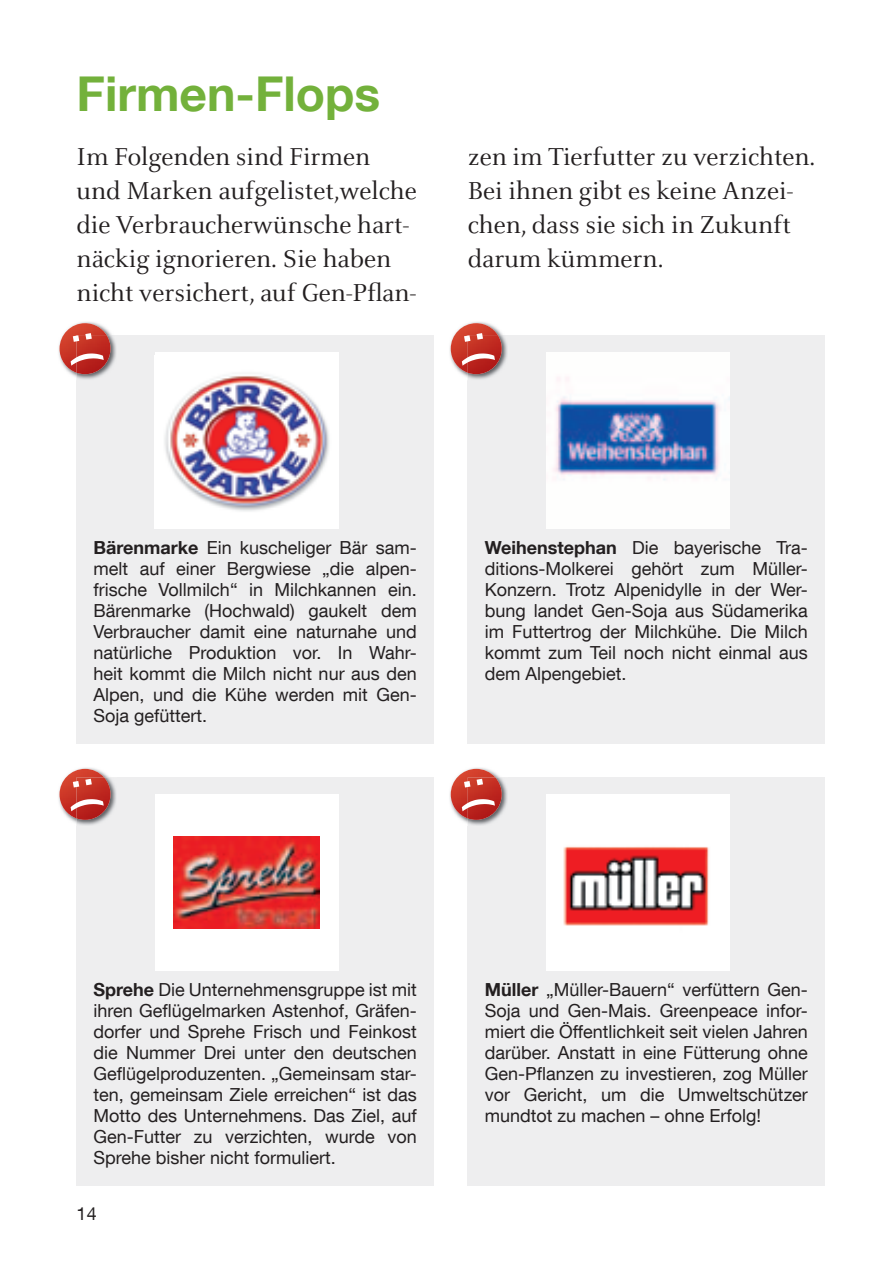
<style>
.page{position:relative;width:893px;height:1263px;background:#fff}
.page>*{position:absolute;margin:0;border:0;box-sizing:border-box;transform-origin:0 0}
.t1{font:700 48px "Helvetica Neue LT Com";color:#73b13b}
.t2{font:27px/33.9px "Celeste";color:#231f20}
.t3{font:18px/21px "Helvetica Neue LT Com";color:#231f20;text-align:justify}
.s1{font-weight:700}
</style>
<div class="page">
<div style="left:468px;top:777px;width:357px;height:408px;background:#eeeeef"></div>
<div style="left:77px;top:335px;width:357px;height:408px;background:#eeeeef"></div>
<div style="left:468px;top:335px;width:357px;height:408px;background:#eeeeef"></div>
<div style="left:77px;top:777px;width:357px;height:408px;background:#eeeeef"></div>
<img style="left:546px;top:352px;width:184px;height:176px">
<img style="left:546px;top:794px;width:184px;height:176px">
<img style="left:155px;top:355px;width:183px;height:173px">
<div style="left:155px;top:794px;width:183px;height:176px;background:#fff"></div>
<img style="left:174px;top:837px;width:146px;height:91px">
<img style="left:58px;top:322px;width:54px;height:58px">
<img style="left:77px;top:335px;width:39px;height:45px">
<img style="left:60px;top:323px;width:47px;height:50px">
<img style="left:77px;top:335px;width:34px;height:39px">
<img style="left:449px;top:322px;width:54px;height:57px">
<img style="left:468px;top:335px;width:39px;height:44px">
<img style="left:451px;top:323px;width:47px;height:50px">
<img style="left:468px;top:335px;width:34px;height:39px">
<img style="left:58px;top:767px;width:51px;height:59px">
<img style="left:77px;top:780px;width:39px;height:46px">
<img style="left:60px;top:769px;width:44px;height:49px">
<img style="left:77px;top:777px;width:34px;height:43px">
<img style="left:449px;top:767px;width:51px;height:58px">
<img style="left:468px;top:780px;width:39px;height:45px">
<img style="left:451px;top:769px;width:44px;height:49px">
<img style="left:468px;top:777px;width:34px;height:43px">
<svg style="left:71px;top:333px;width:33px;height:33px"></svg>
<svg style="left:71px;top:779px;width:33px;height:32px"></svg>
<svg style="left:462px;top:333px;width:33px;height:33px"></svg>
<svg style="left:462px;top:779px;width:33px;height:32px"></svg>
<h1 class="t1" style="left:77px;top:63px;width:305px">Firmen-Flops</h1>
<h2 class="t2" style="left:77px;top:140px;width:342px">Im Folgenden sind Firmen und Marken aufgelistet,welche die Verbraucherwü nsche hart&shy;näckig ignorieren. Sie haben nicht versichert, auf Gen-Pflan-</h2>
<h2 class="t2" style="left:468px;top:140px;width:349px">zen im Tierfutter zu verzichten.<br>Bei ihnen gibt es keine Anzei&shy;chen, dass sie sich in Zukunft darum kü mmern.</h2>
<p class="t3" style="left:94px;top:536px;width:325px"><span class="s1">Bärenmarke</span> Ein kuscheliger Bär sam&shy;melt auf einer Bergwiese „die alpen&shy;frische Vollmilch“ in Milchkannen ein.<br>Bärenmarke (Hochwald) gaukelt dem Verbraucher damit eine naturnahe und natü rliche Produktion vor. In Wahr&shy;heit kommt die Milch nicht nur aus den Alpen, und die Kühe werden mit Gen-Soja gefüttert.</p>
<p class="t3" style="left:485px;top:536px;width:325px"><span class="s1">Weihenstephan</span> Die bayerische Tra&shy;ditions-Molkerei gehört zum Mü ller-Konzern. Trotz Alpenidylle in der Wer&shy;bung landet Gen-Soja aus Südamerika im Futtertrog der Milchkü he. Die Milch kommt zum Teil noch nicht einmal aus dem Alpengebiet.</p>
<p class="t3" style="left:94px;top:979px;width:325px"><span class="s1">Sprehe</span> Die Unternehmensgruppe ist mit ihren Geflügelmarken Astenhof, Gräfen&shy;dorfer und Sprehe Frisch und Feinkost die Nummer Drei unter den deutschen Geflügelproduzenten. „Gemeinsam star&shy;ten, gemeinsam Ziele erreichen“ ist das Motto des Unternehmens. Das Ziel, auf Gen-Futter zu verzichten, wurde von Sprehe bisher nicht formuliert.</p>
<p class="t3" style="left:77px;top:1202px;width:22px">14</p>
<p class="t3" style="left:485px;top:979px;width:325px"><span class="s1">Müller</span> „Mü ller-Bauern“ verfü ttern Gen-Soja und Gen-Mais. Greenpeace infor&shy;miert die Öffentlichkeit seit vielen Jahren darü ber. Anstatt in eine Fü tterung ohne Gen-Pflanzen zu investieren, zog Mü ller vor Gericht, um die Umweltschü tzer mundtot zu machen – ohne Erfolg!</p>
</div>
